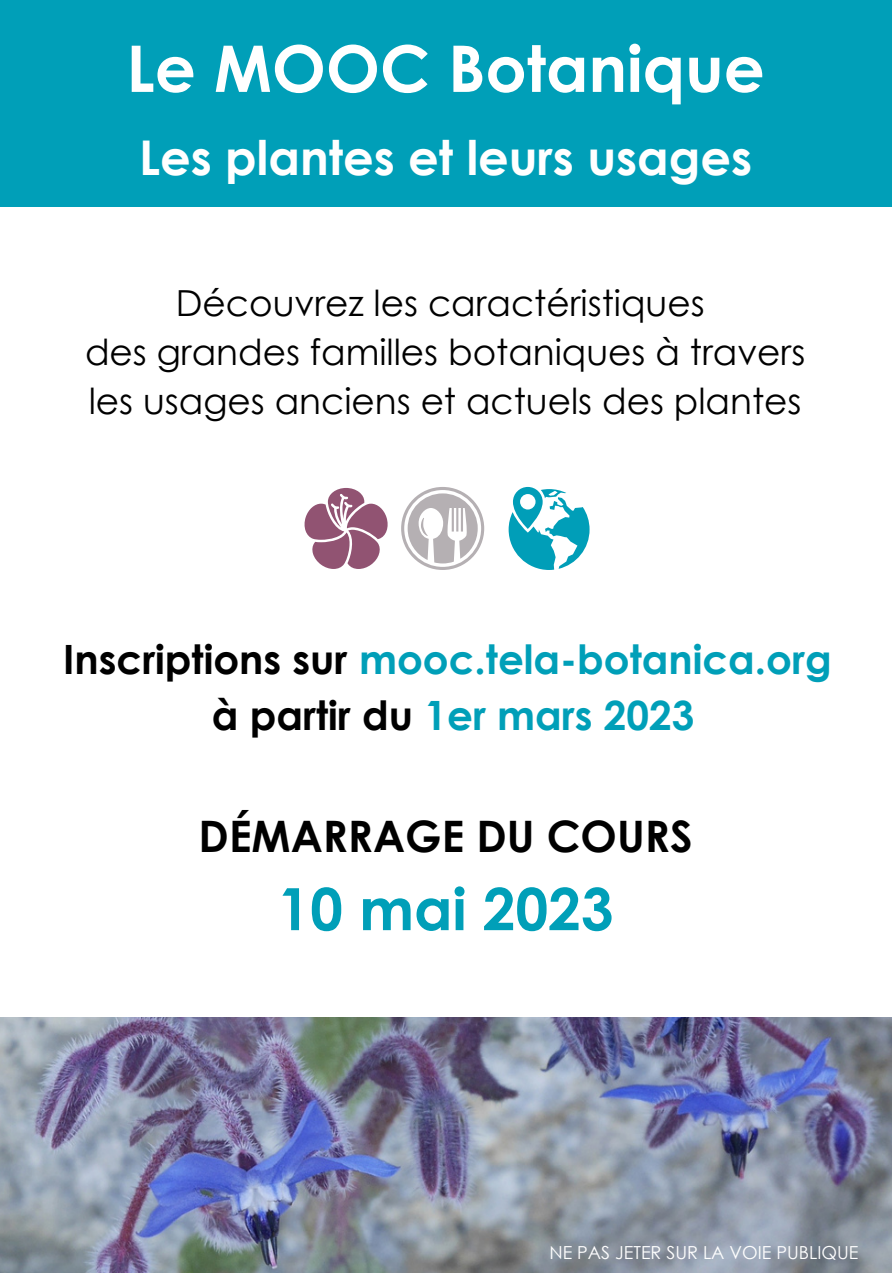
<style>
.page{position:relative;width:892px;height:1276px;background:#fff}
.page>*{position:absolute;margin:0;border:0;box-sizing:border-box;transform-origin:0 0}
.t1{font:700 64.2px "Century Gothic";color:#fff}
.t2{font:700 58.5px "Century Gothic";color:#009fb8}
.t3{font:700 48px "Century Gothic";color:#fff}
.t4{font:700 43.5px "Century Gothic";color:#000}
.t5{font:700 40.5px/56.1px "Century Gothic";color:#009fb8;text-align:center}
.t6{font:36px/49.5px "Century Gothic";color:#000;text-align:center}
.t7{font:18px "Century Gothic";color:#fff}
.s1{color:#000}
</style>
<div class="page">
<div style="left:0;top:0;width:891px;height:206px;background:#009fb8"></div>
<img style="left:0;top:1017px;width:891px;height:256px">
<svg style="left:304px;top:488px;width:83px;height:81px"></svg>
<svg style="left:508px;top:487px;width:81px;height:83px"></svg>
<svg style="left:401px;top:487px;width:83px;height:83px"></svg>
<h1 class="t1" style="left:126px;top:27px;width:639px">Le MOOC Botanique</h1>
<h3 class="t3" style="left:139px;top:127px;width:614px">Les plantes et leurs usages</h3>
<p class="t6" style="left:85px;top:277px;width:721px">Découvrez les caractéristiques<br>des grandes familles botaniques à travers les usages anciens et actuels des plantes</p>
<p class="t5" style="left:63px;top:630px;width:769px"><span class="s1">Inscriptions sur</span> mooc.tela-botanica.org <span class="s1">à partir du</span> 1er mars 2023</p>
<p class="t4" style="left:199px;top:808px;width:495px">DÉMARRAGE DU COURS</p>
<h2 class="t2" style="left:277px;top:871px;width:337px">10 mai 2023</h2>
<p class="t7" style="left:549px;top:1241px;width:310px">NE PAS JETER SUR LA VOIE PUBLIQUE</p>
</div>
